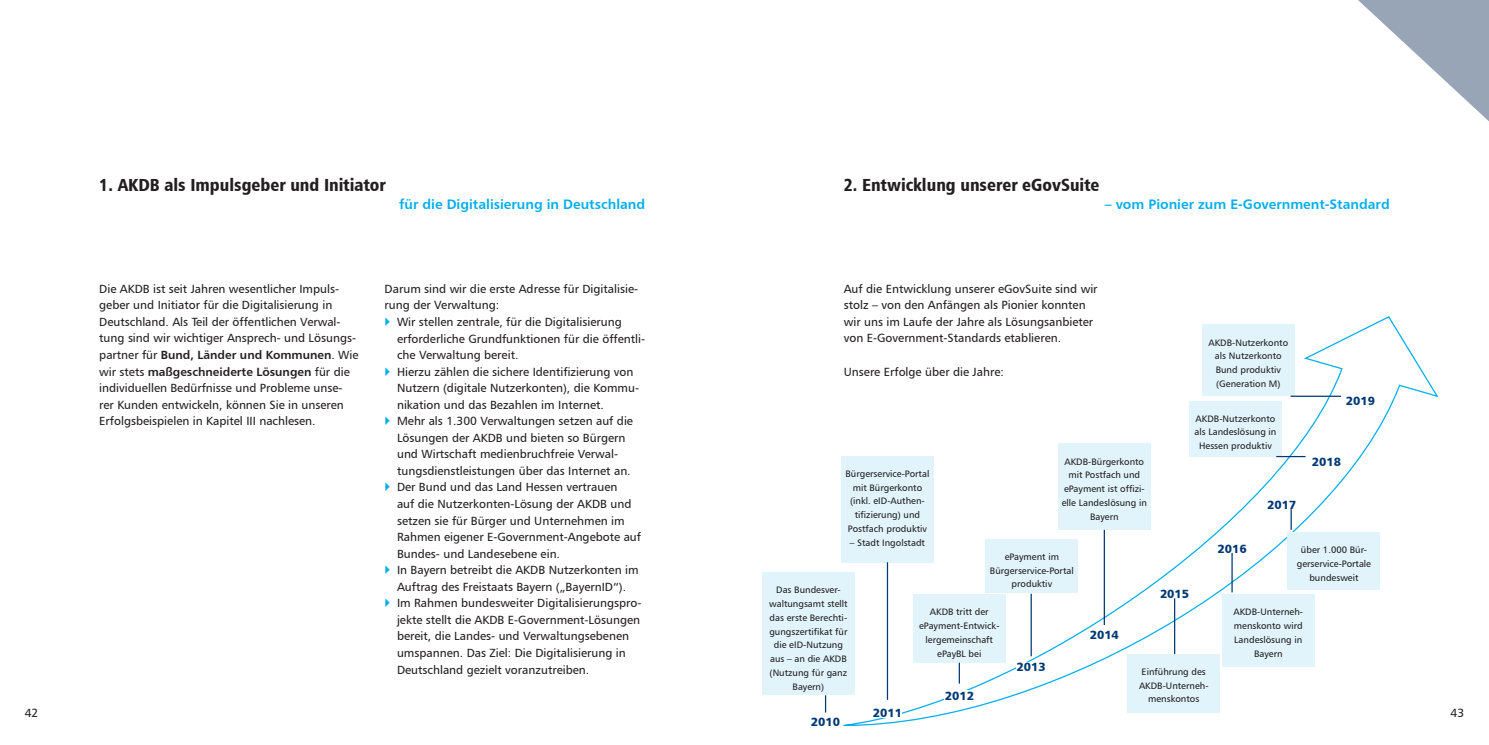
<style>
.page{position:relative;width:1489px;height:745px;background:#fff}
.page>*{position:absolute;margin:0;border:0;box-sizing:border-box;transform-origin:0 0}
.t1{font:17.5px "Humanist 777 BT Black Condensed B";color:#231f20}
.t2{font:13.75px "Humanist 777 BT Bold B";color:#00aeef}
.t3{font:11.88px/16.5px "Humanist 777 BT Roman B";color:#231f20}
.t4{font:11.88px/16.5px "Humanist 777 BT Bold B";color:#231f20}
.t5{font:11.88px "Humanist 777 BT Black B";color:#013874}
.t6{font:9.38px/13.8px "Humanist 777 BT Roman B";color:#231f20;text-align:center}
.s1{font-family:"Humanist 777 BT Roman B"}
</style>
<div class="page">
<svg style="left:1358px;top:0;width:130px;height:121px"></svg>
<svg style="left:823px;top:316px;width:616px;height:410px"></svg>
<div style="left:872px;top:707px;width:30px;height:9px;background:#fff"></div>
<div style="left:944px;top:690px;width:30px;height:9px;background:#fff"></div>
<div style="left:1016px;top:662px;width:29px;height:9px;background:#fff"></div>
<div style="left:762px;top:572px;width:92px;height:122px;background:#e1f4fc"></div>
<div style="left:841px;top:455px;width:92px;height:107px;background:#e1f4fc"></div>
<div style="left:913px;top:594px;width:92px;height:68px;background:#e1f4fc"></div>
<div style="left:985px;top:538px;width:92px;height:54px;background:#e1f4fc"></div>
<div style="left:1058px;top:443px;width:92px;height:86px;background:#e1f4fc"></div>
<div style="left:1127px;top:653px;width:92px;height:59px;background:#e1f4fc"></div>
<div style="left:1222px;top:594px;width:92px;height:72px;background:#e1f4fc"></div>
<div style="left:1287px;top:532px;width:92px;height:57px;background:#e1f4fc"></div>
<div style="left:1189px;top:400px;width:92px;height:56px;background:#e1f4fc"></div>
<div style="left:1202px;top:324px;width:92px;height:71px;background:#e1f4fc"></div>
<svg style="left:825px;top:694px;width:1px;height:18px"></svg>
<hr style="left:886px;top:562px;width:2px;height:137px;background:#013874">
<svg style="left:958px;top:662px;width:1px;height:21px"></svg>
<hr style="left:1030px;top:593px;width:1px;height:63px;background:#013874">
<hr style="left:1103px;top:529px;width:1px;height:95px;background:#013874">
<hr style="left:1173px;top:598px;width:2px;height:55px;background:#013874">
<hr style="left:1231px;top:552px;width:1px;height:40px;background:#013874">
<svg style="left:1290px;top:508px;width:1px;height:21px"></svg>
<hr style="left:1276px;top:455px;width:29px;height:2px;background:#013874">
<hr style="left:1290px;top:395px;width:50px;height:1px;background:#013874">
<h1 class="t1" style="left:99px;top:173px;width:288px">1. AKDB als Impulsgeber und Initiator</h1>
<p class="t2" style="left:399px;top:196px;width:248px">für die Digitalisierung in Deutschland</p>
<p class="t3" style="left:99px;top:280px;width:258px">Die AKDB ist seit Jahren wesentlicher Impuls&shy;geber und Initiator für die Digitalisierung in Deutschland. Als Teil der öffentlichen Verwal&shy;tung sind wir wichtiger Ansprech- und Lösungs-</p>
<p class="t4" style="left:99px;top:346px;width:261px"><span class="s1">partner für</span> Bund, Länder und Kommunen<span class="s1">. Wie wir stets</span> maßgeschneiderte Lösungen <span class="s1">für die</span></p>
<p class="t3" style="left:99px;top:379px;width:246px;text-align:justify">individuellen Bedürfnisse und Probleme unse&shy;rer Kunden entwickeln, können Sie in unseren Erfolgsbeispielen in Kapitel III nachlesen.</p>
<p class="t3" style="left:384px;top:280px;width:255px">Darum sind wir die erste Adresse für Digitalisie&shy;rung der Verwaltung:</p>
<p class="t3" style="left:397px;top:313px;width:250px">Wir stellen zentrale, für die Digitalisierung erforderliche Grundfunktionen für die öffentli&shy;che Verwaltung bereit.<br>Hierzu zählen die sichere Identifizierung von Nutzern (digitale Nutzerkonten), die Kommu&shy;nikation und das Bezahlen im Internet.<br>Mehr als 1.300 Verwaltungen setzen auf die Lösungen der AKDB und bieten so Bürgern und Wirtschaft medienbruchfreie Verwal&shy;tungsdienstleistungen über das Internet an.<br>Der Bund und das Land Hessen vertrauen<br>auf die Nutzerkonten-Lösung der AKDB und setzen sie für Bürger und Unternehmen im Rahmen eigener E-Government-Angebote auf Bundes- und Landesebene ein.<br>In Bayern betreibt die AKDB Nutzerkonten im Auftrag des Freistaats Bayern („BayernID“).<br>Im Rahmen bundesweiter Digitalisierungspro&shy;jekte stellt die AKDB E-Government-Lösungen bereit, die Landes- und Verwaltungsebenen umspannen. Das Ziel: Die Digitalisierung in Deutschland gezielt voranzutreiben.</p>
<h1 class="t1" style="left:843px;top:173px;width:257px">2. Entwicklung unserer eGovSuite</h1>
<p class="t2" style="left:1104px;top:196px;width:286px">– vom Pionier zum E-Government-Standard</p>
<p class="t3" style="left:843px;top:280px;width:255px">Auf die Entwicklung unserer eGovSuite sind wir stolz – von den Anfängen als Pionier konnten wir uns im Laufe der Jahre als Lösungsanbieter von E-Government-Standards etablieren.</p>
<p class="t3" style="left:843px;top:363px;width:162px">Unsere Erfolge über die Jahre:</p>
<p class="t6" style="left:1208px;top:335px;width:81px">AKDB-Nutzerkonto als Nutzerkonto<br>Bund produktiv (Generation M)</p>
<p class="t6" style="left:1194px;top:411px;width:83px">AKDB-Nutzerkonto als Landeslösung in<br>Hessen produktiv</p>
<p class="t5" style="left:1345px;top:393px;width:31px">2019</p>
<p class="t6" style="left:845px;top:466px;width:85px">Bürgerservice-Portal mit Bürgerkonto (inkl. eID-Authen&shy;tifizierung) und<br>Postfach produktiv</p>
<p class="t6" style="left:849px;top:535px;width:77px">– Stadt Ingolstadt</p>
<p class="t6" style="left:1061px;top:454px;width:87px">AKDB-Bürgerkonto mit Postfach und ePayment ist offizi&shy;elle Landeslösung in<br>Bayern</p>
<p class="t6" style="left:769px;top:582px;width:80px">Das Bundesver&shy;waltungsamt stellt das erste Berechti&shy;gungszertifikat für die eID-Nutzung aus – an die AKDB (Nutzung für ganz<br>Bayern)</p>
<p class="t6" style="left:989px;top:549px;width:85px">ePayment im<br>Bürgerservice-Portal produktiv</p>
<p class="t6" style="left:919px;top:604px;width:82px">AKDB tritt der ePayment-Entwick&shy;lergemeinschaft ePayBL bei</p>
<p class="t5" style="left:944px;top:687px;width:31px">2012</p>
<p class="t5" style="left:1016px;top:659px;width:31px">2013</p>
<p class="t5" style="left:1089px;top:627px;width:31px">2014</p>
<p class="t5" style="left:1159px;top:586px;width:31px">2015</p>
<p class="t6" style="left:1138px;top:664px;width:71px">Einführung des<br>AKDB-Unterneh&shy;menskontos</p>
<p class="t5" style="left:1217px;top:540px;width:31px">2016</p>
<p class="t5" style="left:1266px;top:497px;width:31px">2017</p>
<p class="t5" style="left:1311px;top:453px;width:31px">2018</p>
<p class="t6" style="left:1296px;top:542px;width:76px">über 1.000 Bür&shy;gerservice-Portale bundesweit</p>
<p class="t6" style="left:1233px;top:604px;width:71px">AKDB-Unterneh&shy;menskonto wird<br>Landeslösung in<br>Bayern</p>
<p class="t5" style="left:872px;top:704px;width:31px">2011</p>
<p class="t3" style="left:25px;top:704px;width:15px">42</p>
<p class="t3" style="left:1450px;top:704px;width:15px">43</p>
<p class="t5" style="left:810px;top:713px;width:31px">2010</p>
</div>
